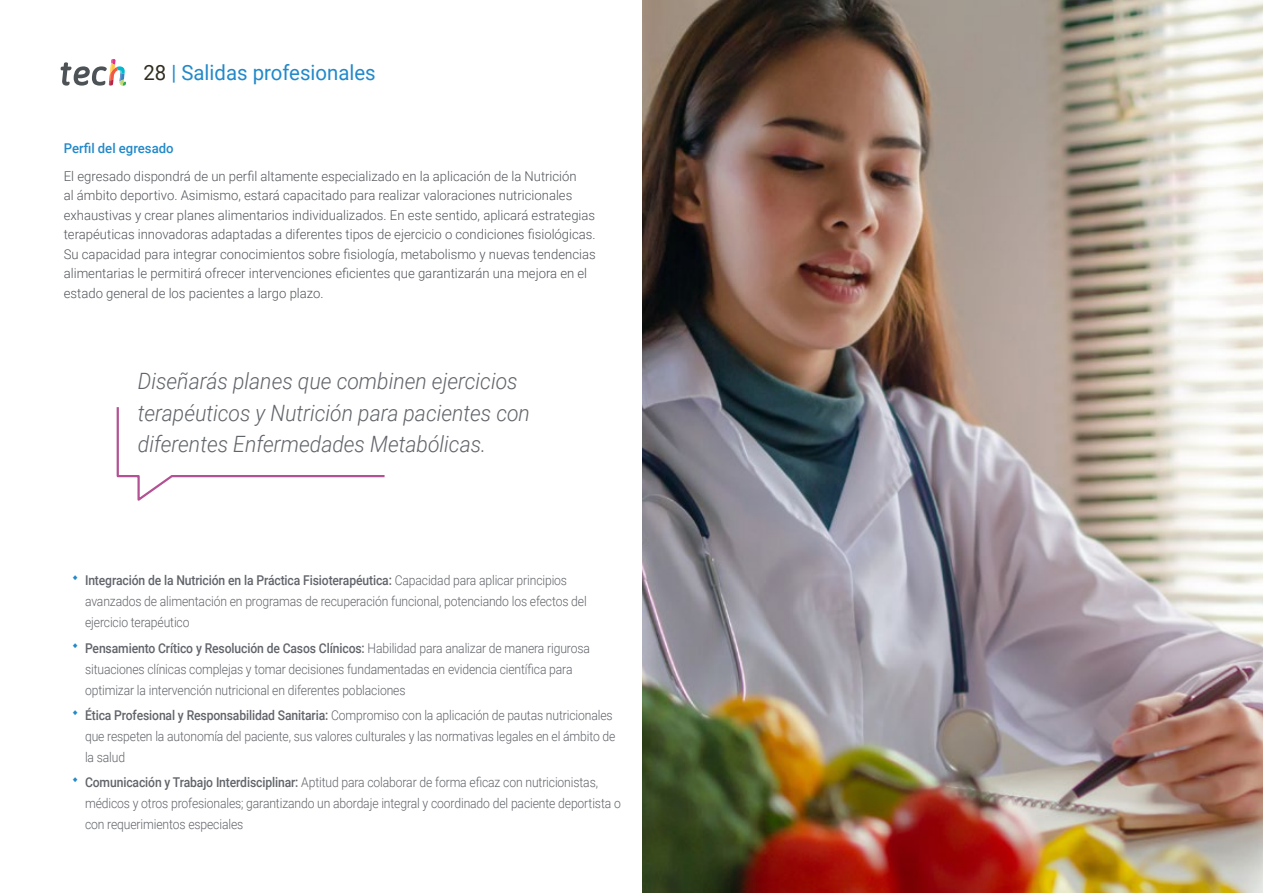
<style>
.page{position:relative;width:1263px;height:893px;background:#fff}
.page>*{position:absolute;margin:0;border:0;box-sizing:border-box;transform-origin:0 0}
.t1{font:italic 300 22.5px/31.5px "Roboto";color:#61646a;scale:.94 1}
.t2{font:21px "Roboto";color:#2289ca}
.t3{font:300 13.5px/21px "Roboto";letter-spacing:-.01em;color:#61646a;scale:.9 1}
.t4{font:300 13.5px/19.5px "Roboto";color:#52555b}
.t5{font:500 13.5px "Roboto";color:#2289ca}
.s1{color:#312e20}
.s2{font-weight:500}
</style>
<div class="page">
<img style="left:642px;top:0;width:621px;height:893px">
<svg style="left:116px;top:407px;width:269px;height:94px"></svg>
<svg style="left:61px;top:59px;width:65px;height:27px"></svg>
<h2 class="t2" style="left:144px;top:57px;width:234px"><span class="s1">28</span> | Salidas profesionales</h2>
<p class="t5" style="left:64px;top:138px;width:111px">Perfil del egresado</p>
<p class="t4" style="left:64px;top:166px;width:533px">El egresado dispondrá de un perfil altamente especializado en la aplicación de la Nutrición<br>al ámbito deportivo. Asimismo, estará capacitado para realizar valoraciones nutricionales exhaustivas y crear planes alimentarios individualizados. En este sentido, aplicará estrategias terapéuticas innovadoras adaptadas a diferentes tipos de ejercicio o condiciones fisiológicas.<br>Su capacidad para integrar conocimientos sobre fisiología, metabolismo y nuevas tendencias alimentarias le permitirá ofrecer intervenciones eficientes que garantizarán una mejora en el estado general de los pacientes a largo plazo.</p>
<h1 class="t1" style="left:138px;top:365px;width:419px">Diseñarás planes que combinen ejercicios terapéuticos y Nutrición para pacientes con diferentes Enfermedades Metabólicas.</h1>
<p class="t3" style="left:85px;top:570px;width:559px"><span class="s2">Integración de la Nutrición en la Práctica Fisioterapéutica:</span> Capacidad para aplicar principios avanzados de alimentación en programas de recuperación funcional, potenciando los efectos del ejercicio terapéutico</p>
<p class="t3" style="left:85px;top:637px;width:562px"><span class="s2">Pensamiento Crítico y Resolución de Casos Clínicos:</span> Habilidad para analizar de manera rigurosa situaciones clínicas complejas y tomar decisiones fundamentadas en evidencia científica para optimizar la intervención nutricional en diferentes poblaciones</p>
<p class="t3" style="left:85px;top:704px;width:591px"><span class="s2">Ética Profesional y Responsabilidad Sanitaria:</span> Compromiso con la aplicación de pautas nutricionales que respeten la autonomía del paciente, sus valores culturales y las normativas legales en el ámbito de la salud</p>
<p class="t3" style="left:85px;top:771px;width:597px"><span class="s2">Comunicación y Trabajo Interdisciplinar:</span> Aptitud para colaborar de forma eficaz con nutricionistas, médicos y otros profesionales; garantizando un abordaje integral y coordinado del paciente deportista o con requerimientos especiales</p>
</div>
